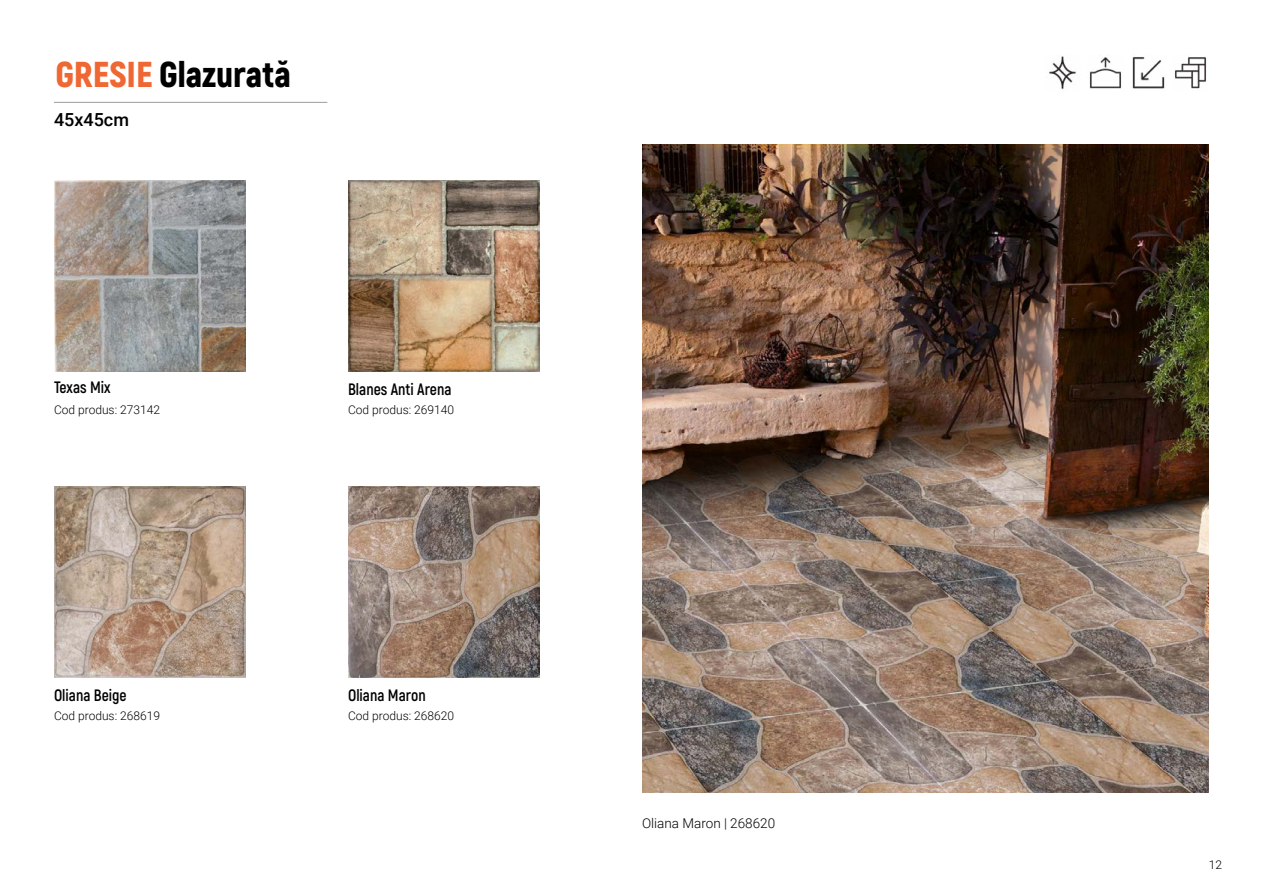
<style>
.page{position:relative;width:1263px;height:893px;background:#fff}
.page>*{position:absolute;margin:0;border:0;box-sizing:border-box;transform-origin:0 0}
.t1{font:900 36px "Akrobat";color:#000}
.t2{font:500 18px "Roboto";color:#000}
.t3{font:700 16.5px "Akrobat";color:#000;scale:.95 1}
.t4{font:300 13.5px "Roboto";color:#000}
.t5{font:300 12px "Roboto";color:#000}
.s1{color:#ef6732}
</style>
<div class="page">
<img style="left:54px;top:180px;width:192px;height:191px">
<img style="left:348px;top:180px;width:191px;height:191px">
<img style="left:54px;top:486px;width:191px;height:191px">
<img style="left:348px;top:486px;width:191px;height:191px">
<img style="left:642px;top:144px;width:567px;height:648px">
<hr style="left:54px;top:102px;width:273px;height:1px;background:#9c9c9c">
<img style="left:1049px;top:56px;width:27px;height:34px">
<img style="left:1089px;top:57px;width:33px;height:32px">
<img style="left:1132px;top:54px;width:33px;height:35px">
<img style="left:1174px;top:57px;width:33px;height:32px">
<h1 class="t1" style="left:56px;top:51px;width:237px"><span class="s1">GRESIE</span> Glazurată</h1>
<h2 class="t2" style="left:54px;top:107px;width:77px">45x45cm</h2>
<h3 class="t3" style="left:54px;top:377px;width:61px">Texas Mix</h3>
<h3 class="t3" style="left:348px;top:379px;width:110px">Blanes Anti Arena</h3>
<p class="t5" style="left:54px;top:401px;width:108px">Cod produs: 273142</p>
<p class="t5" style="left:348px;top:401px;width:108px">Cod produs: 269140</p>
<h3 class="t3" style="left:54px;top:685px;width:78px">Oliana Beige</h3>
<h3 class="t3" style="left:348px;top:685px;width:83px">Oliana Maron</h3>
<p class="t5" style="left:54px;top:707px;width:108px">Cod produs: 268619</p>
<p class="t5" style="left:348px;top:707px;width:108px">Cod produs: 268620</p>
<p class="t4" style="left:642px;top:814px;width:135px">Oliana Maron | 268620</p>
<p class="t5" style="left:1209px;top:856px;width:15px">12</p>
</div>
